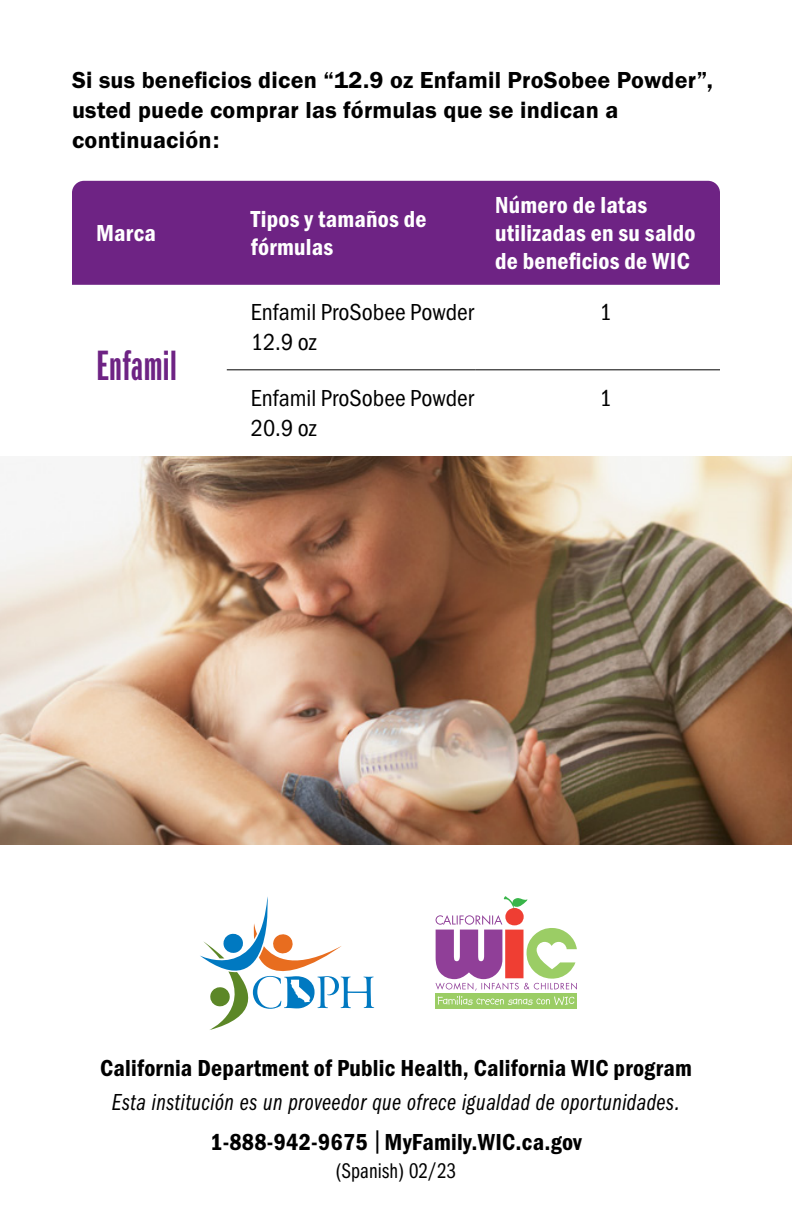
<style>
.page{position:relative;width:792px;height:1224px;background:#fff}
.page>*{position:absolute;margin:0;border:0;box-sizing:border-box;transform-origin:0 0}
.Brand_Name__Purple{font:44px "Franklin Gothic URW Ext Com D Dem";letter-spacing:.01em;color:#6e2384}
.Body_Bold{font:24px/30px "Franklin Gothic URW Dem";letter-spacing:.01em;color:#000}
.t1{font:24px "Franklin Gothic URW Con Dem";letter-spacing:.01em;color:#000}
.t2{font:24px/28px "Franklin Gothic URW Con Dem";letter-spacing:.01em;color:#fff}
.t3{font:24px "Franklin Gothic URW Com Boo Ita";letter-spacing:.02em;color:#000}
.t4{font:24px/30px "Franklin Gothic URW Cond";color:#000}
.t5{font:22px "Franklin Gothic URW Com Boo";letter-spacing:.01em;color:#000}
.s1{font-family:"Franklin Gothic URW Cond";font-size:28px}
</style>
<div class="page">
<div style="left:72px;top:181px;width:648px;height:104px;background:#6e2384"></div>
<hr style="left:227px;top:369px;width:248px;height:1px;background:#000">
<hr style="left:475px;top:369px;width:245px;height:1px;background:#000">
<img style="left:0;top:457px;width:792px;height:388px">
<div style="left:436px;top:993px;width:141px;height:15px;background:#9bcd65"></div>
<svg style="left:436px;top:896px;width:141px;height:109px"></svg>
<svg style="left:200px;top:897px;width:174px;height:133px"></svg>
<p class="Body_Bold" style="left:72px;top:65px;width:643px">Si sus beneficios dicen “12.9 oz Enfamil ProSobee Powder”, usted puede comprar las fórmulas que se indican a continuación:</p>
<p class="t2" style="left:96px;top:218px;width:61px">Marca</p>
<p class="Brand_Name__Purple" style="left:96px;top:342px;width:82px">Enfamil</p>
<p class="t2" style="left:251px;top:204px;width:177px">Tipos y tamaños de fórmulas</p>
<p class="t2" style="left:495px;top:190px;width:202px">Número de latas utilizadas en su saldo de beneficios de WIC</p>
<p class="t4" style="left:251px;top:295px;width:225px">Enfamil ProSobee Powder<br>12.9 oz</p>
<p class="t4" style="left:599px;top:295px;width:14px">1</p>
<p class="t4" style="left:251px;top:381px;width:225px">Enfamil ProSobee Powder<br>20.9 oz</p>
<p class="t4" style="left:599px;top:381px;width:14px">1</p>
<p class="t1" style="left:100px;top:1052px;width:593px">California Department of Public Health, California WIC program</p>
<p class="t3" style="left:112px;top:1089px;width:570px">Esta institución es un proveedor que ofrece igualdad de oportunidades.</p>
<p class="t1" style="left:210px;top:1126px;width:373px">1-888-942-9675<span class="s1">|</span>MyFamily.WIC.ca.gov</p>
<p class="t5" style="left:336px;top:1156px;width:122px">(Spanish) 02/23</p>
</div>
